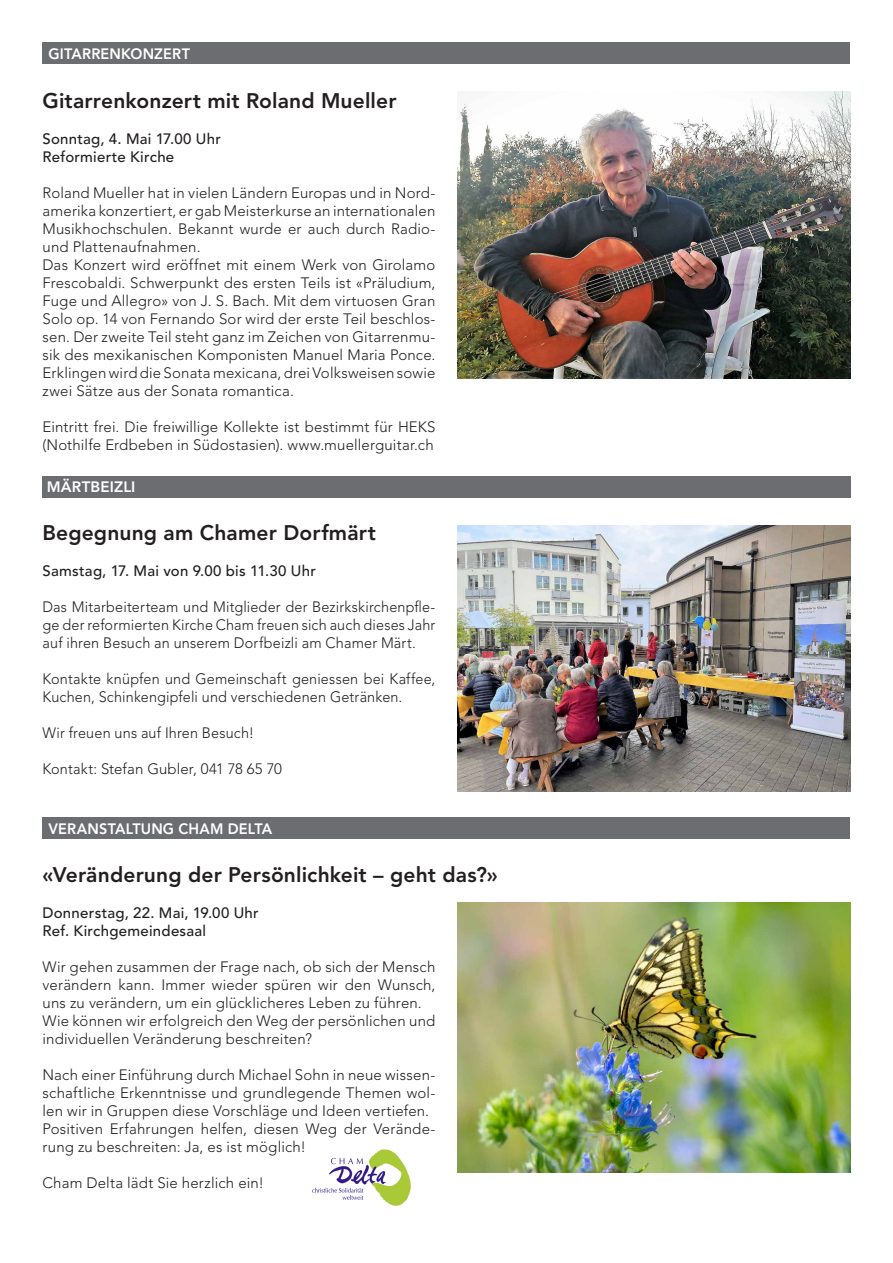
<style>
.page{position:relative;width:893px;height:1263px;background:#fff}
.page>*{position:absolute;margin:0;border:0;box-sizing:border-box;transform-origin:0 0}
._04_Untertitel_Lead{font:800 21px "Avenir LT Std";letter-spacing:.01em;color:#231f20}
._04_Untertitel_Lead-2{font:300 15px/18px "Avenir LT Std";letter-spacing:.01em;color:#231f20;text-align:justify}
._04_Untertitel_Lead-3{font:300 15px/18px "Avenir LT Std";letter-spacing:.01em;color:#231f20;text-align:justify;scale:.96 1}
._04_Untertitel_Lead-4{font:500 15px "Avenir LT Std";letter-spacing:.015em;color:#231f20}
.t1{font:800 15px "Avenir LT Std";letter-spacing:.01em;color:#fff;scale:.96 1}
.t2{font:800 15px "Avenir LT Std";letter-spacing:.01em;color:#fff}
</style>
<div class="page">
<div style="left:43px;top:43px;width:807px;height:21px;background:#6c6d70"></div>
<img style="left:458px;top:91px;width:392px;height:287px">
<div style="left:43px;top:476px;width:808px;height:22px;background:#6c6d70"></div>
<img style="left:457px;top:525px;width:393px;height:267px">
<img style="left:458px;top:902px;width:392px;height:270px">
<img style="left:312px;top:1149px;width:99px;height:57px">
<div style="left:43px;top:817px;width:807px;height:22px;background:#6c6d70"></div>
<p class="t1" style="left:48px;top:45px;width:149px">GITARRENKONZERT</p>
<p class="_04_Untertitel_Lead" style="left:43px;top:88px;width:356px">Gitarrenkonzert mit Roland Mueller</p>
<p class="_04_Untertitel_Lead-4" style="left:43px;top:130px;width:180px">Sonntag, 4. Mai 17.00 Uhr</p>
<p class="_04_Untertitel_Lead-4" style="left:43px;top:148px;width:133px">Reformierte Kirche</p>
<p class="_04_Untertitel_Lead-2" style="left:43px;top:184px;width:394px">Roland Mueller hat in vielen Ländern Europas und in Nord&shy;amerika konzertiert, er gab Meisterkurse an internationalen Musikhochschulen. Bekannt wurde er auch durch Radio&shy;und Plattenaufnahmen.</p>
<p class="_04_Untertitel_Lead-2" style="left:43px;top:256px;width:394px">Das Konzert wird eröffnet mit einem Werk von Girolamo Frescobaldi. Schwerpunkt des ersten Teils ist «Präludium, Fuge und Allegro» von J. S. Bach. Mit dem virtuosen Gran Solo op. 14 von Fernando Sor wird der erste Teil beschlos&shy;sen. Der zweite Teil steht ganz im Zeichen von Gitarrenmu&shy;sik des mexikanischen Komponisten Manuel Maria Ponce.<br>Erklingen wird die Sonata mexicana, drei Volksweisen sowie zwei Sätze aus der Sonata romantica.</p>
<p class="_04_Untertitel_Lead-2" style="left:43px;top:418px;width:394px">Eintritt frei. Die freiwillige Kollekte ist bestimmt für HEKS (Nothilfe Erdbeben in Südostasien). www.muellerguitar.ch</p>
<p class="t2" style="left:47px;top:478px;width:90px">MÄRTBEIZLI</p>
<p class="_04_Untertitel_Lead" style="left:43px;top:520px;width:335px">Begegnung am Chamer Dorfmärt</p>
<p class="_04_Untertitel_Lead-4" style="left:43px;top:562px;width:275px">Samstag, 17. Mai von 9.00 bis 11.30 Uhr</p>
<p class="_04_Untertitel_Lead-3" style="left:43px;top:598px;width:411px">Das Mitarbeiterteam und Mitglieder der Bezirkskirchenpfle&shy;ge der reformierten Kirche Cham freuen sich auch dieses Jahr auf ihren Besuch an unserem Dorfbeizli am Chamer Märt.</p>
<p class="_04_Untertitel_Lead-3" style="left:43px;top:670px;width:411px">Kontakte knüpfen und Gemeinschaft geniessen bei Kaffee,<br>Kuchen, Schinkengipfeli und verschiedenen Getränken.</p>
<p class="_04_Untertitel_Lead-3" style="left:43px;top:724px;width:222px">Wir freuen uns auf Ihren Besuch!</p>
<p class="_04_Untertitel_Lead-3" style="left:43px;top:760px;width:251px">Kontakt: Stefan Gubler, 041 78 65 70</p>
<p class="t1" style="left:48px;top:820px;width:235px">VERANSTALTUNG CHAM DELTA</p>
<p class="_04_Untertitel_Lead" style="left:43px;top:862px;width:457px">«Veränderung der Persönlichkeit – geht das?»</p>
<p class="_04_Untertitel_Lead-4" style="left:43px;top:904px;width:218px">Donnerstag, 22. Mai, 19.00 Uhr</p>
<p class="_04_Untertitel_Lead-4" style="left:43px;top:922px;width:165px">Ref. Kirchgemeindesaal</p>
<p class="_04_Untertitel_Lead-2" style="left:43px;top:958px;width:394px">Wir gehen zusammen der Frage nach, ob sich der Mensch</p>
<p class="_04_Untertitel_Lead-2" style="left:43px;top:976px;width:394px">verändern kann. Immer wieder spüren wir den Wunsch, uns zu verändern, um ein glücklicheres Leben zu führen.</p>
<p class="_04_Untertitel_Lead-2" style="left:43px;top:1012px;width:394px">Wie können wir erfolgreich den Weg der persönlichen und</p>
<p class="_04_Untertitel_Lead-2" style="left:43px;top:1030px;width:271px">individuellen Veränderung beschreiten?</p>
<p class="_04_Untertitel_Lead-2" style="left:43px;top:1066px;width:394px">Nach einer Einführung durch Michael Sohn in neue wissen&shy;schaftliche Erkenntnisse und grundlegende Themen wol&shy;len wir in Gruppen diese Vorschläge und Ideen vertiefen.</p>
<p class="_04_Untertitel_Lead-2" style="left:43px;top:1120px;width:394px">Positiven Erfahrungen helfen, diesen Weg der Verände&shy;rung zu beschreiten: Ja, es ist möglich!</p>
<p class="_04_Untertitel_Lead-2" style="left:43px;top:1174px;width:223px">Cham Delta lädt Sie herzlich ein!</p>
</div>
